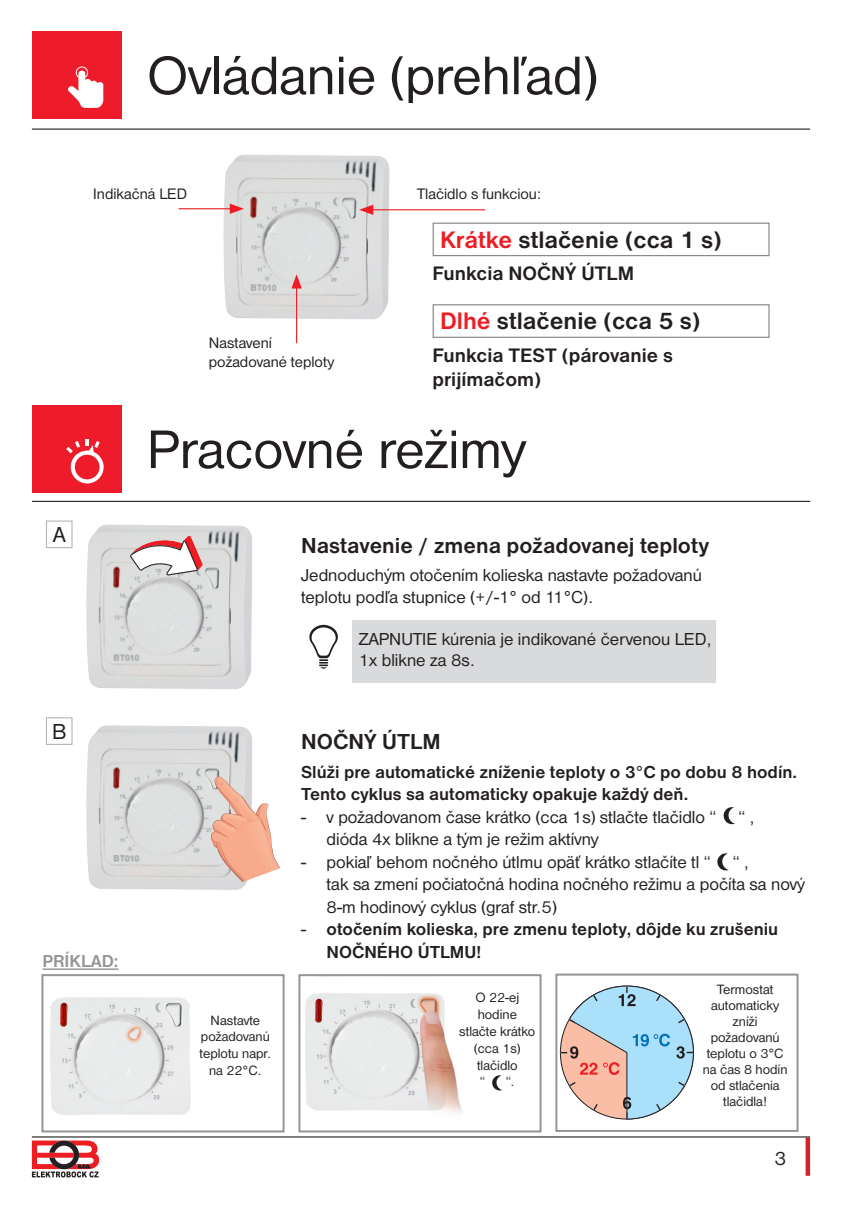
<style>
.page{position:relative;width:842px;height:1212px;background:#fff}
.page>*{position:absolute;margin:0;border:0;box-sizing:border-box;transform-origin:0 0}
.Hlavni_nadpis{font:56.25px "Nimbus Sans DOT";color:#231f20}
.t1{font:700 24.75px "Nimbus Sans DOT";color:#231f20}
.t2{font:700 22.5px "Nimbus Sans DOT";color:#231f20}
.Hlavni_nadpis_kopie{font:22.5px "Nimbus Sans DOT";color:#231f20}
.t3{font:700 20.25px/24.3px "Nimbus Sans DOT";color:#231f20}
.t4{font:20.25px "Nimbus Sans DOT";color:#231f20}
.t5{font:18px/21.6px "Nimbus Sans DOT";color:#231f20}
.t6{font:700 18px/22.5px "Nimbus Sans DOT";color:#231f20}
.t7{font:700 18px "Nimbus Sans DOT";color:#939598}
.t8{font:15.75px "Nimbus Sans DOT";color:#231f20}
.t9{font:13.95px/16.7px "Nimbus Sans DOT";color:#231f20;text-align:center}
.s1{color:#ee1d23}
.s2{font-weight:400}
</style>
<div class="page">
<hr style="left:806px;top:1137px;width:4px;height:39px;background:#d1232a">
<svg style="left:32px;top:1140px;width:67px;height:37px"></svg>
<hr style="left:32px;top:1136px;width:778px;height:1px;background:#231f20">
<div style="left:32px;top:32px;width:89px;height:87px;background:#ee1b2b"></div>
<svg style="left:68px;top:66px;width:35px;height:42px"></svg>
<div style="left:433px;top:223px;width:336px;height:33px;border:1px solid #808285"></div>
<hr style="left:32px;top:129px;width:778px;height:1px;background:#231f20">
<div style="left:32px;top:406px;width:89px;height:87px;background:#ee1b2b"></div>
<svg style="left:66px;top:439px;width:38px;height:44px"></svg>
<hr style="left:32px;top:501px;width:778px;height:1px;background:#231f20">
<div style="left:433px;top:304px;width:336px;height:34px;border:1px solid #808285"></div>
<img style="left:86px;top:524px;width:166px;height:165px">
<div style="left:46px;top:520px;width:27px;height:28px;border:1px solid #bab5b4"></div>
<svg style="left:130px;top:536px;width:73px;height:39px"></svg>
<div style="left:352px;top:620px;width:364px;height:62px;background:#d9dadc"></div>
<svg style="left:309px;top:625px;width:29px;height:44px"></svg>
<div style="left:46px;top:717px;width:27px;height:28px;border:1px solid #bab5b4"></div>
<img style="left:86px;top:725px;width:166px;height:165px">
<svg style="left:210px;top:773px;width:70px;height:114px"></svg>
<svg style="left:724px;top:807px;width:11px;height:17px"></svg>
<svg style="left:717px;top:853px;width:12px;height:17px"></svg>
<img style="left:223px;top:155px;width:167px;height:165px">
<hr style="left:178px;top:208px;width:55px;height:1px;background:#ee1d23">
<svg style="left:230px;top:204px;width:14px;height:10px"></svg>
<hr style="left:296px;top:285px;width:1px;height:58px;background:#ee1d23">
<svg style="left:291px;top:274px;width:11px;height:14px"></svg>
<hr style="left:370px;top:209px;width:115px;height:1px;background:#ee1d23">
<svg style="left:359px;top:205px;width:14px;height:10px"></svg>
<img style="left:50px;top:997px;width:141px;height:118px">
<div style="left:41px;top:974px;width:244px;height:158px;border:2px solid #939598"></div>
<img style="left:305px;top:993px;width:193px;height:120px">
<div style="left:298px;top:974px;width:243px;height:158px;border:2px solid #939598"></div>
<svg style="left:561px;top:985px;width:133px;height:134px"></svg>
<div style="left:555px;top:973px;width:243px;height:159px;border:2px solid #939598"></div>
<hr style="left:42px;top:968px;width:77px;height:2px;background:#939598">
<svg style="left:492px;top:1075px;width:10px;height:15px"></svg>
<p class="Hlavni_nadpis" style="left:147px;top:44px;width:452px">Ovládanie (prehľad)</p>
<p class="t8" style="left:93px;top:185px;width:95px">Indikačná LED</p>
<p class="t8" style="left:209px;top:334px;width:65px">Nastavení</p>
<p class="t8" style="left:209px;top:353px;width:127px">požadované teploty</p>
<p class="t8" style="left:417px;top:185px;width:126px">Tlačidlo s funkciou:</p>
<p class="t1" style="left:440px;top:225px;width:283px"><span class="s1">Krátke</span> stlačenie (cca 1 s)</p>
<p class="t3" style="left:432px;top:261px;width:203px">Funkcia NOČNÝ ÚTLM</p>
<p class="t1" style="left:440px;top:307px;width:262px"><span class="s1">Dlhé</span> stlačenie (cca 5 s)</p>
<p class="t3" style="left:432px;top:343px;width:242px">Funkcia TEST (párovanie s prijímačom)</p>
<p class="Hlavni_nadpis_kopie" style="left:53px;top:522px;width:14px">A</p>
<p class="Hlavni_nadpis" style="left:147px;top:418px;width:380px">Pracovné režimy</p>
<p class="t2" style="left:301px;top:533px;width:410px">Nastavenie / zmena požadovanej teploty</p>
<p class="t5" style="left:301px;top:564px;width:402px">Jednoduchým otočením kolieska nastavte požadovanú teplotu podľa stupnice (+/-1° od 11°C).</p>
<p class="t5" style="left:359px;top:628px;width:355px">ZAPNUTIE kúrenia je indikované červenou LED,<br>1x blikne za 8s.</p>
<p class="Hlavni_nadpis_kopie" style="left:52px;top:718px;width:16px">B</p>
<p class="t2" style="left:301px;top:729px;width:141px">NOČNÝ ÚTLM</p>
<p class="t6" style="left:301px;top:760px;width:497px">Slúži pre automatické zníženie teploty o 3°C po dobu 8 hodín.</p>
<p class="t6" style="left:301px;top:783px;width:389px">Tento cyklus sa automaticky opakuje každý deň.</p>
<p class="t5" style="left:301px;top:806px;width:416px">- v požadovanom čase krátko (cca 1s) stlačte tlačidlo “</p>
<p class="t5" style="left:738px;top:806px;width:18px">“ ,</p>
<p class="t5" style="left:327px;top:828px;width:274px">dióda 4x blikne a tým je režim aktívny</p>
<p class="t5" style="left:301px;top:851px;width:411px">- pokiaľ behom nočného útlmu opäť krátko stlačíte tl “</p>
<p class="t5" style="left:733px;top:851px;width:18px">“ ,</p>
<p class="t5" style="left:327px;top:873px;width:480px;line-height:22.5px">tak sa zmení počiatočná hodina nočného režimu a počíta sa nový<br>8-m hodinový cyklus (graf str.5)</p>
<p class="t6" style="left:327px;top:918px;width:453px;text-indent:-26px"><span class="s2">-</span> otočením kolieska, pre zmenu teploty, dôjde ku zrušeniu<br>NOČNÉHO ÚTLMU!</p>
<p class="t7" style="left:42px;top:951px;width:78px">PRÍKLAD:</p>
<p class="t9" style="left:200px;top:1012px;width:73px">Nastavte požadovanú teplotu napr. na 22°C.</p>
<p class="t9" style="left:459px;top:990px;width:78px">O 22-ej hodine stlačte krátko (cca 1s) tlačidlo</p>
<p class="t9" style="left:480px;top:1073px;width:6px">“</p>
<p class="t9" style="left:506px;top:1073px;width:11px">“.</p>
<p class="t9" style="left:703px;top:982px;width:86px;line-height:16px">Termostat automaticky zníži požadovanú teplotu o 3°C na čas 8 hodín od stlačenia tlačidla!</p>
<p class="t4" style="left:774px;top:1147px;width:13px">3</p>
</div>
